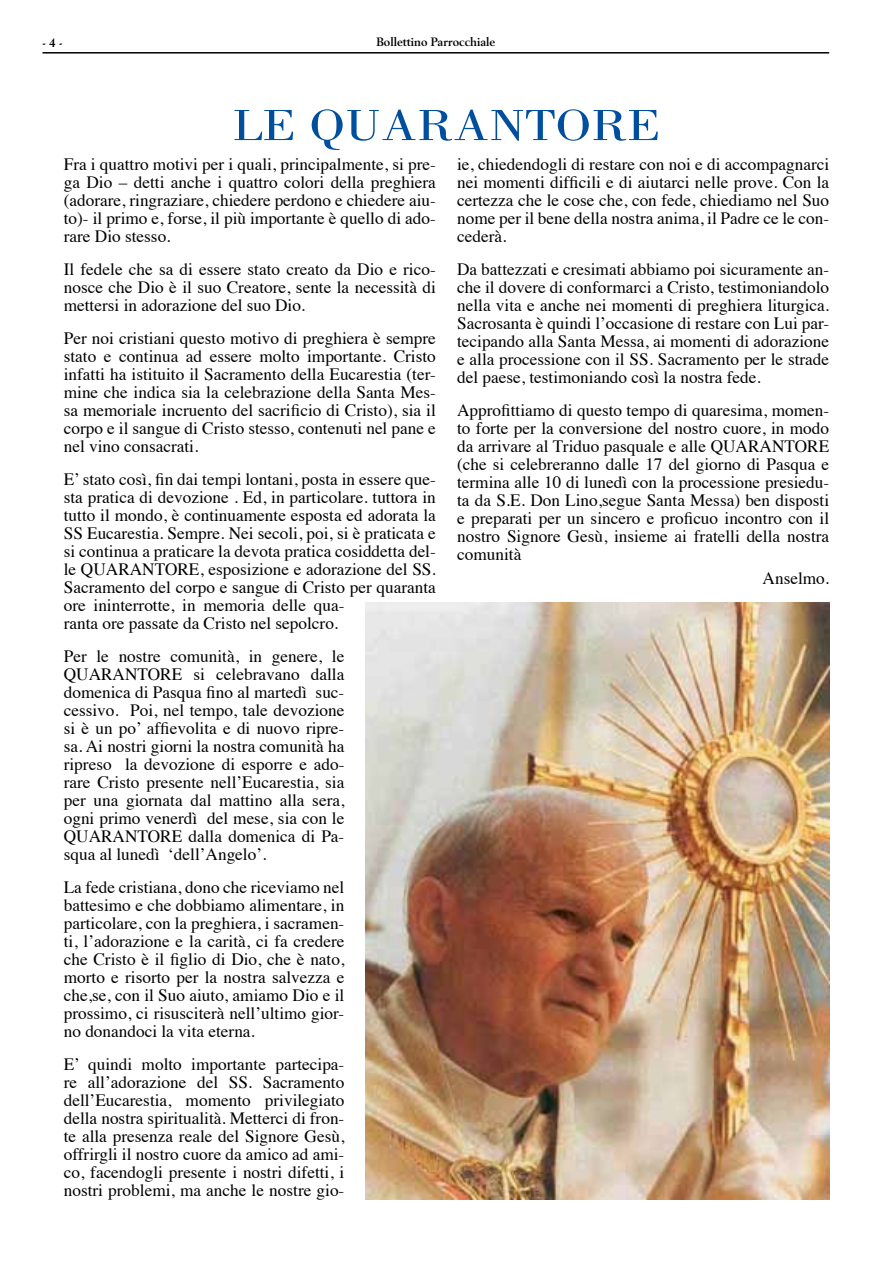
<style>
.page{position:relative;width:893px;height:1263px;background:#fff}
.page>*{position:absolute;margin:0;border:0;box-sizing:border-box;transform-origin:0 0}
.t1{font:45px "Bodoni";color:#004e9e;scale:1.2 1}
.t2{font:17.25px/18px "Times";color:#000;text-align:justify}
.t3{font:700 12px "Berling";color:#000}
</style>
<div class="page">
<hr style="left:43px;top:52px;width:786px;height:2px;background:#000">
<img style="left:366px;top:603px;width:463px;height:596px">
<p class="t3" style="left:43px;top:36px;width:22px">- 4 -</p>
<p class="t3" style="left:376px;top:35px;width:120px">Bollettino Parrocchiale</p>
<h1 class="t1" style="left:233px;top:100px;width:358px">LE QUARANTORE</h1>
<p class="t2" style="left:64px;top:154px;width:374px">Fra i quattro motivi per i quali, principalmente, si pre&shy;ga Dio – detti anche i quattro colori della preghiera (adorare, ringraziare, chiedere perdono e chiedere aiu&shy;to)- il primo e, forse, il più importante è quello di ado&shy;rare Dio stesso.</p>
<p class="t2" style="left:64px;top:259px;width:374px">Il fedele che sa di essere stato creato da Dio e rico&shy;nosce che Dio è il suo Creatore, sente la necessità di mettersi in adorazione del suo Dio.</p>
<p class="t2" style="left:64px;top:328px;width:374px">Per noi cristiani questo motivo di preghiera è sempre stato e continua ad essere molto importante. Cristo infatti ha istituito il Sacramento della Eucarestia (ter&shy;mine che indica sia la celebrazione della Santa Mes&shy;sa memoriale incruento del sacrificio di Cristo), sia il corpo e il sangue di Cristo stesso, contenuti nel pane e nel vino consacrati.</p>
<p class="t2" style="left:64px;top:469px;width:374px;text-align:left">E’ stato così, fin dai tempi lontani, posta in essere que&shy;sta pratica di devozione . Ed, in particolare. tuttora in tutto il mondo, è continuamente esposta ed adorata la SS Eucarestia. Sempre. Nei secoli, poi, si è praticata e si continua a praticare la devota pratica cosiddetta del&shy;le QUARANTORE, esposizione e adorazione del SS.<br>Sacramento del corpo e sangue di Cristo per quaranta ore ininterrotte, in memoria delle qua-<br>ranta ore passate da Cristo nel sepolcro.</p>
<p class="t2" style="left:64px;top:646px;width:282px">Per le nostre comunità, in genere, le QUARANTORE si celebravano dalla domenica di Pasqua fino al martedì suc&shy;cessivo. Poi, nel tempo, tale devozione si è un po’ affievolita e di nuovo ripre&shy;sa. Ai nostri giorni la nostra comunità ha ripreso la devozione di esporre e ado&shy;rare Cristo presente nell’Eucarestia, sia per una giornata dal mattino alla sera, ogni primo venerdì del mese, sia con le QUARANTORE dalla domenica di Pa&shy;squa al lunedì ‘dell’Angelo’.</p>
<p class="t2" style="left:64px;top:877px;width:282px">La fede cristiana, dono che riceviamo nel battesimo e che dobbiamo alimentare, in particolare, con la preghiera, i sacramen&shy;ti, l’adorazione e la carità, ci fa credere che Cristo è il figlio di Dio, che è nato, morto e risorto per la nostra salvezza e che,se, con il Suo aiuto, amiamo Dio e il prossimo, ci risusciterà nell’ultimo gior&shy;no donandoci la vita eterna.</p>
<p class="t2" style="left:64px;top:1054px;width:282px">E’ quindi molto importante partecipa&shy;re all’adorazione del SS. Sacramento dell’Eucarestia, momento privilegiato della nostra spiritualità. Metterci di fron&shy;te alla presenza reale del Signore Gesù, offrirgli il nostro cuore da amico ad ami&shy;co, facendogli presente i nostri difetti, i nostri problemi, ma anche le nostre gio-</p>
<p class="t2" style="left:457px;top:154px;width:374px">ie, chiedendogli di restare con noi e di accompagnarci nei momenti difficili e di aiutarci nelle prove. Con la certezza che le cose che, con fede, chiediamo nel Suo nome per il bene della nostra anima, il Padre ce le con&shy;cederà.</p>
<p class="t2" style="left:457px;top:259px;width:374px">Da battezzati e cresimati abbiamo poi sicuramente an&shy;che il dovere di conformarci a Cristo, testimoniandolo nella vita e anche nei momenti di preghiera liturgica.<br>Sacrosanta è quindi l’occasione di restare con Lui par&shy;tecipando alla Santa Messa, ai momenti di adorazione e alla processione con il SS. Sacramento per le strade del paese, testimoniando così la nostra fede.</p>
<p class="t2" style="left:457px;top:400px;width:374px">Approfittiamo di questo tempo di quaresima, momen&shy;to forte per la conversione del nostro cuore, in modo da arrivare al Triduo pasquale e alle QUARANTORE (che si celebreranno dalle 17 del giorno di Pasqua e termina alle 10 di lunedì con la processione presiedu&shy;ta da S.E. Don Lino,segue Santa Messa) ben disposti e preparati per un sincero e proficuo incontro con il nostro Signore Gesù, insieme ai fratelli della nostra comunità</p>
<p class="t2" style="left:763px;top:567px;width:68px">Anselmo.</p>
</div>
